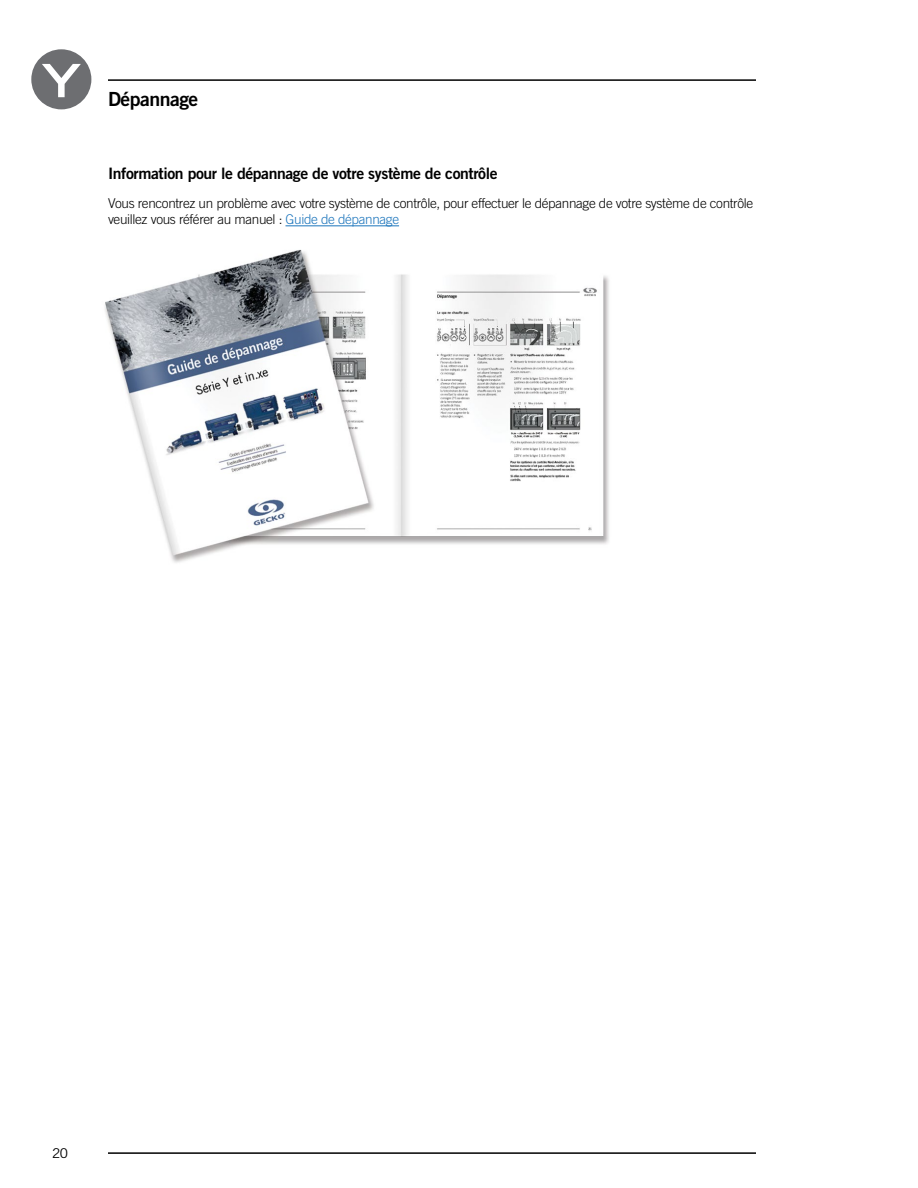
<style>
.page{position:relative;width:918px;height:1188px;background:#fff}
.page>*{position:absolute;margin:0;border:0;box-sizing:border-box;transform-origin:0 0}
.t1{font:19.5px "Trade Gothic LT Std Bd 2";letter-spacing:-.025em;color:#000}
.t2{font:15.75px "Trade Gothic LT Std Bd 2";letter-spacing:-.025em;color:#000}
.t3{font:300 13.5px/16.5px "Trade Gothic LT Std";letter-spacing:-.025em;color:#000}
.t4{font:13.5px "Trade Gothic LT Std";color:#000}
.s1{color:#1c75bc}
</style>
<div class="page">
<hr style="left:108px;top:79px;width:648px;height:2px;background:#000">
<hr style="left:108px;top:1152px;width:648px;height:2px;background:#000">
<div style="left:31px;top:49px;width:60px;height:60px;background:#6d6e71;border-radius:50%"></div>
<svg style="left:42px;top:64px;width:39px;height:33px"></svg>
<img style="left:105px;top:249px;width:504px;height:314px">
<hr style="left:286px;top:225px;width:113px;height:1px;background:#1c75bc">
<h1 class="t1" style="left:108px;top:87px;width:92px">Dépannage</h1>
<p class="t2" style="left:108px;top:163px;width:391px">Information pour le dépannage de votre système de contrôle</p>
<p class="t3" style="left:108px;top:195px;width:647px">Vous rencontrez un problème avec votre système de contrôle, pour effectuer le dépannage de votre système de contrôle veuillez vous référer au manuel : <span class="s1">Guide de dépannage</span></p>
<p class="t4" style="left:52px;top:1145px;width:18px">20</p>
</div>
